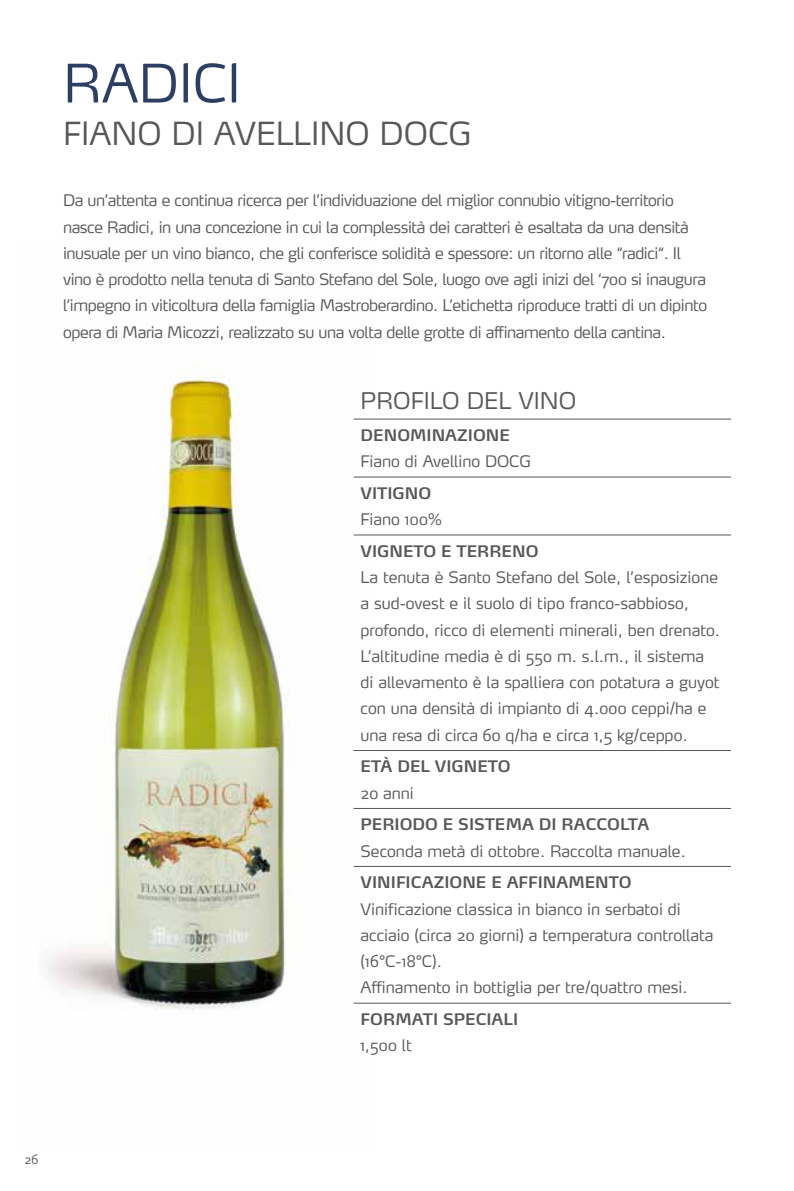
<style>
.page{position:relative;width:794px;height:1191px;background:#fff}
.page>*{position:absolute;margin:0;border:0;box-sizing:border-box;transform-origin:0 0}
.t1{font:300 52.5px "Max";color:#2c3f63}
.t2{font:300 31.5px "Max";color:#575756}
.t3{font:300 22.75px "Max";color:#575756}
.t4{font:300 15.75px/26.2px "Max";letter-spacing:-.02em;color:#575756}
.t5{font:300 15.75px/26.2px "Max";color:#575756}
.t6{font:600 15.75px "Max";color:#575756}
.t7{font:300 12.25px "Max";color:#575756}
</style>
<div class="page">
<img style="left:48px;top:367px;width:326px;height:643px">
<hr style="left:353px;top:418px;width:378px;height:1px;background:#575756">
<hr style="left:353px;top:476px;width:378px;height:1px;background:#575756">
<hr style="left:353px;top:534px;width:378px;height:1px;background:#575756">
<hr style="left:353px;top:750px;width:378px;height:1px;background:#575756">
<hr style="left:353px;top:808px;width:378px;height:1px;background:#575756">
<hr style="left:353px;top:866px;width:378px;height:1px;background:#575756">
<hr style="left:353px;top:1002px;width:378px;height:1px;background:#575756">
<h1 class="t1" style="left:63px;top:51px;width:179px">RADICI</h1>
<h2 class="t2" style="left:63px;top:113px;width:410px">FIANO DI AVELLINO DOCG</h2>
<p class="t4" style="left:63px;top:187px;width:645px">Da un’attenta e continua ricerca per l’individuazione del miglior connubio vitigno-territorio nasce Radici, in una concezione in cui la complessità dei caratteri è esaltata da una densità inusuale per un vino bianco, che gli conferisce solidità e spessore: un ritorno alle “radici“. Il vino è prodotto nella tenuta di Santo Stefano del Sole, luogo ove agli inizi del ‘700 si inaugura l’impegno in viticoltura della famiglia Mastroberardino. L’etichetta riproduce tratti di un dipinto opera di Maria Micozzi, realizzato su una volta delle grotte di affinamento della cantina.</p>
<h3 class="t3" style="left:360px;top:386px;width:217px">PROFILO DEL VINO</h3>
<p class="t6" style="left:360px;top:425px;width:151px">DENOMINAZIONE</p>
<p class="t5" style="left:360px;top:448px;width:172px">Fiano di Avellino DOCG</p>
<p class="t6" style="left:360px;top:483px;width:72px">VITIGNO</p>
<p class="t5" style="left:360px;top:506px;width:82px">Fiano 100%</p>
<p class="t6" style="left:360px;top:541px;width:179px">VIGNETO E TERRENO</p>
<p class="t5" style="left:360px;top:564px;width:361px">La tenuta è Santo Stefano del Sole, l’esposizione a sud-ovest e il suolo di tipo franco-sabbioso, profondo, ricco di elementi minerali, ben drenato.<br>L’altitudine media è di 550 m. s.l.m., il sistema di allevamento è la spalliera con potatura a guyot con una densità di impianto di 4.000 ceppi/ha e una resa di circa 60 q/ha e circa 1,5 kg/ceppo.</p>
<p class="t6" style="left:360px;top:756px;width:152px">ETÀ DEL VIGNETO</p>
<p class="t4" style="left:360px;top:779px;width:55px">20 anni</p>
<p class="t6" style="left:360px;top:814px;width:290px">PERIODO E SISTEMA DI RACCOLTA</p>
<p class="t5" style="left:360px;top:837px;width:327px">Seconda metà di ottobre. Raccolta manuale.</p>
<p class="t6" style="left:360px;top:872px;width:272px">VINIFICAZIONE E AFFINAMENTO</p>
<p class="t5" style="left:360px;top:895px;width:354px">Vinificazione classica in bianco in serbatoi di acciaio (circa 20 giorni) a temperatura controllata (16°C-18°C).<br>Affinamento in bottiglia per tre/quattro mesi.</p>
<p class="t6" style="left:360px;top:1009px;width:159px">FORMATI SPECIALI</p>
<p class="t4" style="left:360px;top:1032px;width:53px">1,500 lt</p>
<p class="t7" style="left:24px;top:1152px;width:15px">26</p>
</div>
